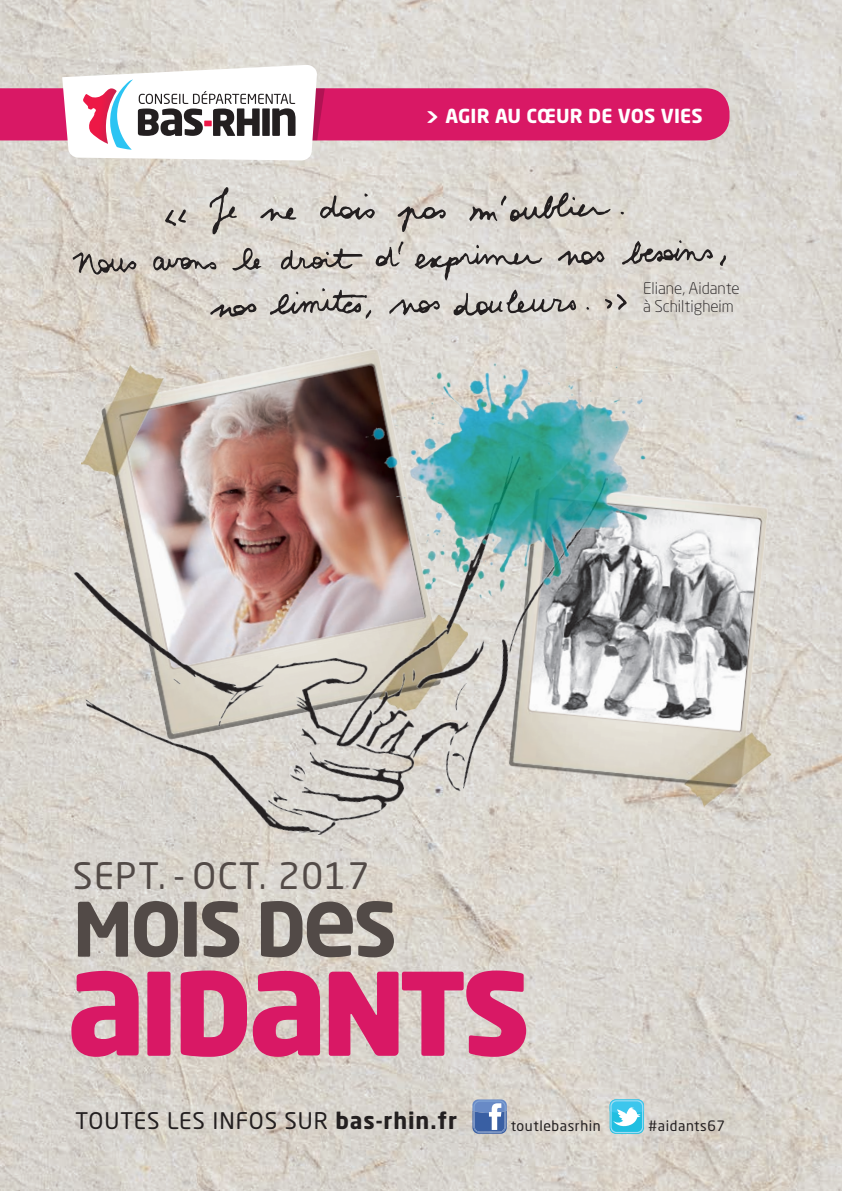
<style>
.page{position:relative;width:842px;height:1191px;background:#fff}
.page>*{position:absolute;margin:0;border:0;box-sizing:border-box;transform-origin:0 0}
.t1{font:900 113.2px "NEO Titre";letter-spacing:-.04em;color:#d91865}
.t2{font:700 74px "NEO Titre";letter-spacing:-.04em;color:#524a47}
.t3{font:36px "Neo Sans Std";letter-spacing:.04em;color:#524a47}
.t4{font:22.6px "Neo Sans Std";letter-spacing:.04em;color:#231f20}
.t5{font:700 19.2px "Neo Sans Std";letter-spacing:.01em;color:#fff}
.t6{font:300 16px/18px "Neo Sans Std";color:#231f20}
.t7{font:14.2px "Neo Sans Std";letter-spacing:.04em;color:#231f20}
.s1{font-size:23px}
.s2{font-weight:700}
</style>
<div class="page">
<img style="left:1px;top:0;width:841px;height:1191px">
<svg style="left:1px;top:65px;width:728px;height:95px"></svg>
<img style="left:0;top:0;width:1px;height:1191px">
<svg style="left:72px;top:252px;width:65px;height:23px"></svg>
<svg style="left:209px;top:187px;width:28px;height:47px"></svg>
<svg style="left:260px;top:207px;width:36px;height:14px"></svg>
<svg style="left:210px;top:303px;width:47px;height:6px"></svg>
<svg style="left:270px;top:288px;width:101px;height:21px;background:#b5b1ac"></svg>
<svg style="left:165px;top:209px;width:21px;height:17px"></svg>
<svg style="left:397px;top:206px;width:49px;height:26px"></svg>
<svg style="left:414px;top:245px;width:128px;height:36px;background:#c1beb9"></svg>
<svg style="left:319px;top:193px;width:56px;height:27px;background:#b2ada9"></svg>
<svg style="left:389px;top:299px;width:51px;height:10px"></svg>
<svg style="left:376px;top:241px;width:28px;height:26px"></svg>
<svg style="left:469px;top:192px;width:142px;height:30px;background:#b8b3ad"></svg>
<svg style="left:281px;top:248px;width:82px;height:22px;background:#aea8a2"></svg>
<svg style="left:719px;top:255px;width:7px;height:11px"></svg>
<svg style="left:622px;top:240px;width:91px;height:25px;background:#afaca7"></svg>
<svg style="left:153px;top:256px;width:64px;height:15px"></svg>
<svg style="left:558px;top:250px;width:47px;height:15px"></svg>
<svg style="left:453px;top:289px;width:123px;height:27px;background:#b8b5b1"></svg>
<svg style="left:605px;top:294px;width:22px;height:16px"></svg>
<svg style="left:232px;top:248px;width:30px;height:23px"></svg>
<svg style="left:610px;top:1099px;width:34px;height:34px"></svg>
<svg style="left:472px;top:1099px;width:35px;height:34px"></svg>
<img style="left:64px;top:309px;width:416px;height:113px">
<img style="left:667px;top:455px;width:130px;height:358px">
<img style="left:51px;top:422px;width:616px;height:453px">
<img style="left:340px;top:340px;width:324px;height:273px">
<p class="t5" style="left:425px;top:104px;width:279px"><span class="s1">&gt;</span> AGIR AU CŒUR DE VOS VIES</p>
<p class="t6" style="left:643px;top:278px;width:98px">Eliane, Aidante à Schiltigheim</p>
<h3 class="t3" style="left:73px;top:853px;width:298px">SEPT. - OCT. 2017</h3>
<h2 class="t2" style="left:73px;top:881px;width:326px">MOIS DES</h2>
<h1 class="t1" style="left:66px;top:939px;width:466px">AIDANTS</h1>
<p class="t4" style="left:75px;top:1106px;width:383px">TOUTES LES INFOS SUR <span class="s2">BAS-RHIN.FR</span></p>
<p class="t7" style="left:511px;top:1116px;width:91px">TOUTLEBASRHIN</p>
<p class="t7" style="left:648px;top:1116px;width:79px">#AIDANTS67</p>
</div>
